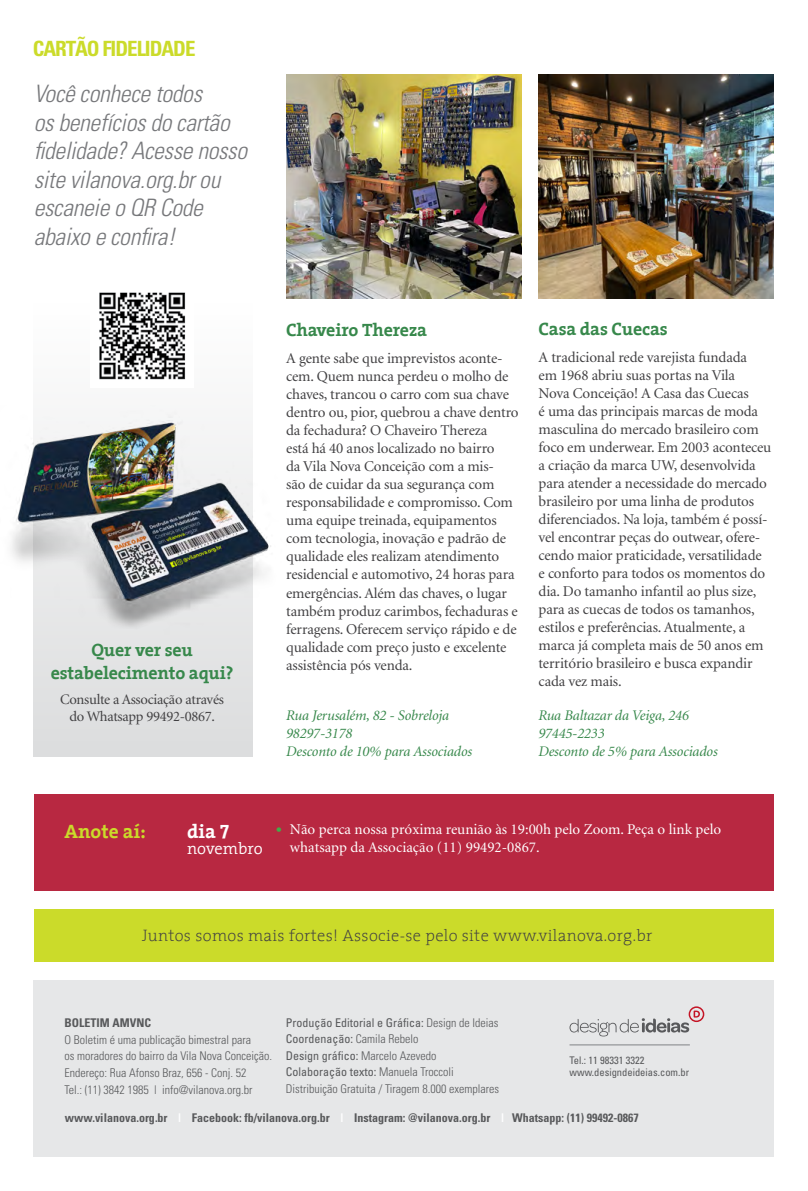
<style>
.page{position:relative;width:808px;height:1191px;background:#fff}
.page>*{position:absolute;margin:0;border:0;box-sizing:border-box;transform-origin:0 0}
.t1{font:italic 300 condensed 24px/28.5px "Univers";letter-spacing:-.01em;color:#77787b}
.t2{font:700 condensed 21px "Univers";letter-spacing:-.05em;color:#cbdb2a}
.t3{font:700 19.5px "The Serif";color:#cbdb2a}
.t4{font:700 19.5px "The Serif";color:#fff}
.t5{font:700 18px/22.5px "The Serif";letter-spacing:-.01em;color:#37884b;text-align:center}
.t6{font:200 16.5px "The Serif";letter-spacing:.02em;color:#414042}
.t7{font:300 16.5px "The Serif";color:#fff}
.t8{font:15px/18px "Minion";letter-spacing:-.01em;color:#414042}
.t9{font:15px/18px "Minion";color:#fff}
.t10{font:italic 14.7px/17.7px "Minion";letter-spacing:-.01em;color:#37884b}
.t11{font:14.55px/16.5px "Minion";letter-spacing:-.02em;color:#414042;text-align:center}
.t12{font:300 condensed 12px/16.5px "Univers";color:#58595b}
.t13{font:700 condensed 12px "Univers";color:#58595b}
.t14{font:condensed 10.5px/12.6px "Univers";color:#58595b}
.s1{font-family:"The Serif";font-weight:700;color:#41ad49}
.s2{font-weight:400}
.s3{color:#fff}
</style>
<div class="page">
<div style="left:35px;top:908px;width:739px;height:53px;background:#cbdb2a"></div>
<div style="left:33px;top:981px;width:741px;height:176px;background:#e6e7e8"></div>
<svg style="left:569px;top:1006px;width:135px;height:30px"></svg>
<hr style="left:569px;top:1044px;width:121px;height:1px;background:#808285">
<div style="left:35px;top:794px;width:738px;height:96px;background:#b82841"></div>
<img style="left:286px;top:75px;width:235px;height:223px">
<img style="left:538px;top:75px;width:235px;height:223px">
<div style="left:34px;top:634px;width:219px;height:123px;background:#e0e1e2"></div>
<img style="left:99px;top:292px;width:87px;height:88px">
<img style="left:11px;top:410px;width:260px;height:224px">
<h2 class="t2" style="left:33px;top:36px;width:164px">CARTÃO FIDELIDADE</h2>
<h1 class="t1" style="left:34px;top:79px;width:215px">Você conhece todos<br>os benefícios do cartão fidelidade? Acesse nosso site vilanova.org.br ou escaneie o QR Code abaixo e confira!</h1>
<p class="t5" style="left:51px;top:638px;width:184px">Quer ver seu estabelecimento aqui?</p>
<p class="t11" style="left:60px;top:691px;width:165px">Consulte a Associação através do Whatsapp 99492-0867.</p>
<p class="t5" style="left:286px;top:318px;width:142px">Chaveiro Thereza</p>
<p class="t8" style="left:286px;top:350px;width:234px">A gente sabe que imprevistos aconte&shy;cem. Quem nunca perdeu o molho de chaves, trancou o carro com sua chave dentro ou, pior, quebrou a chave dentro da fechadura? O Chaveiro Thereza<br>está há 40 anos localizado no bairro<br>da Vila Nova Conceição com a mis-<br>são de cuidar da sua segurança com responsabilidade e compromisso. Com uma equipe treinada, equipamentos com tecnologia, inovação e padrão de qualidade eles realizam atendimento residencial e automotivo, 24 horas para emergências. Além das chaves, o lugar também produz carimbos, fechaduras e ferragens. Oferecem serviço rápido e de qualidade com preço justo e excelente assistência pós venda.</p>
<p class="t5" style="left:538px;top:317px;width:131px">Casa das Cuecas</p>
<p class="t8" style="left:538px;top:349px;width:234px">A tradicional rede varejista fundada<br>em 1968 abriu suas portas na Vila<br>Nova Conceição! A Casa das Cuecas<br>é uma das principais marcas de moda masculina do mercado brasileiro com foco em underwear. Em 2003 aconteceu a criação da marca UW, desenvolvida para atender a necessidade do mercado brasileiro por uma linha de produtos diferenciados. Na loja, também é possí&shy;vel encontrar peças do outwear, ofere&shy;cendo maior praticidade, versatilidade e conforto para todos os momentos do dia. Do tamanho infantil ao plus size, para as cuecas de todos os tamanhos, estilos e preferências. Atualmente, a marca já completa mais de 50 anos em território brasileiro e busca expandir cada vez mais.</p>
<p class="t10" style="left:286px;top:707px;width:188px">Rua Jerusalém, 82 - Sobreloja<br>98297-3178<br>Desconto de 10% para Associados</p>
<p class="t10" style="left:538px;top:707px;width:181px">Rua Baltazar da Veiga, 246<br>97445-2233<br>Desconto de 5% para Associados</p>
<h3 class="t3" style="left:64px;top:814px;width:83px">Anote aí:</h3>
<p class="t9" style="left:290px;top:821px;width:433px;text-indent:-14px"><span class="s1">•</span> Não perca nossa próxima reunião às 19:00h pelo Zoom. Peça o link pelo whatsapp da Associação (11) 99492-0867.</p>
<h3 class="t4" style="left:187px;top:814px;width:44px">dia 7</h3>
<p class="t7" style="left:187px;top:835px;width:77px">novembro</p>
<p class="t6" style="left:142px;top:921px;width:512px">Juntos somos mais fortes! Associe-se pelo site www.vilanova.org.br</p>
<p class="t12" style="left:286px;top:1014px;width:215px"><span class="s2">Produção Editorial e Gráfica:</span> Design de Ideias <span class="s2">Coordenação:</span> Camila Rebelo<br><span class="s2">Design gráfico:</span> Marcelo Azevedo <span class="s2">Colaboração texto:</span> Manuela Troccoli Distribuição Gratuita / Tiragem 8.000 exemplares</p>
<p class="t13" style="left:64px;top:1015px;width:88px">BOLETIM AMVNC</p>
<p class="t12" style="left:64px;top:1031px;width:209px">O Boletim é uma publicação bimestral para<br>os moradores do bairro da Vila Nova Conceição.<br>Endereço: Rua Afonso Braz, 656 - Conj. 52<br>Tel.: (11) 3842 1985 | info@vilanova.org.br</p>
<p class="t13" style="left:65px;top:1110px;width:575px">www.vilanova.org.br <span class="s3">|</span> Facebook: fb/vilanova.org.br <span class="s3">|</span> Instagram: @vilanova.org.br <span class="s3">|</span> Whatsapp: (11) 99492-0867</p>
<p class="t14" style="left:569px;top:1053px;width:121px">Tel.: 11 98331 3322 www.designdeideias.com.br</p>
</div>
